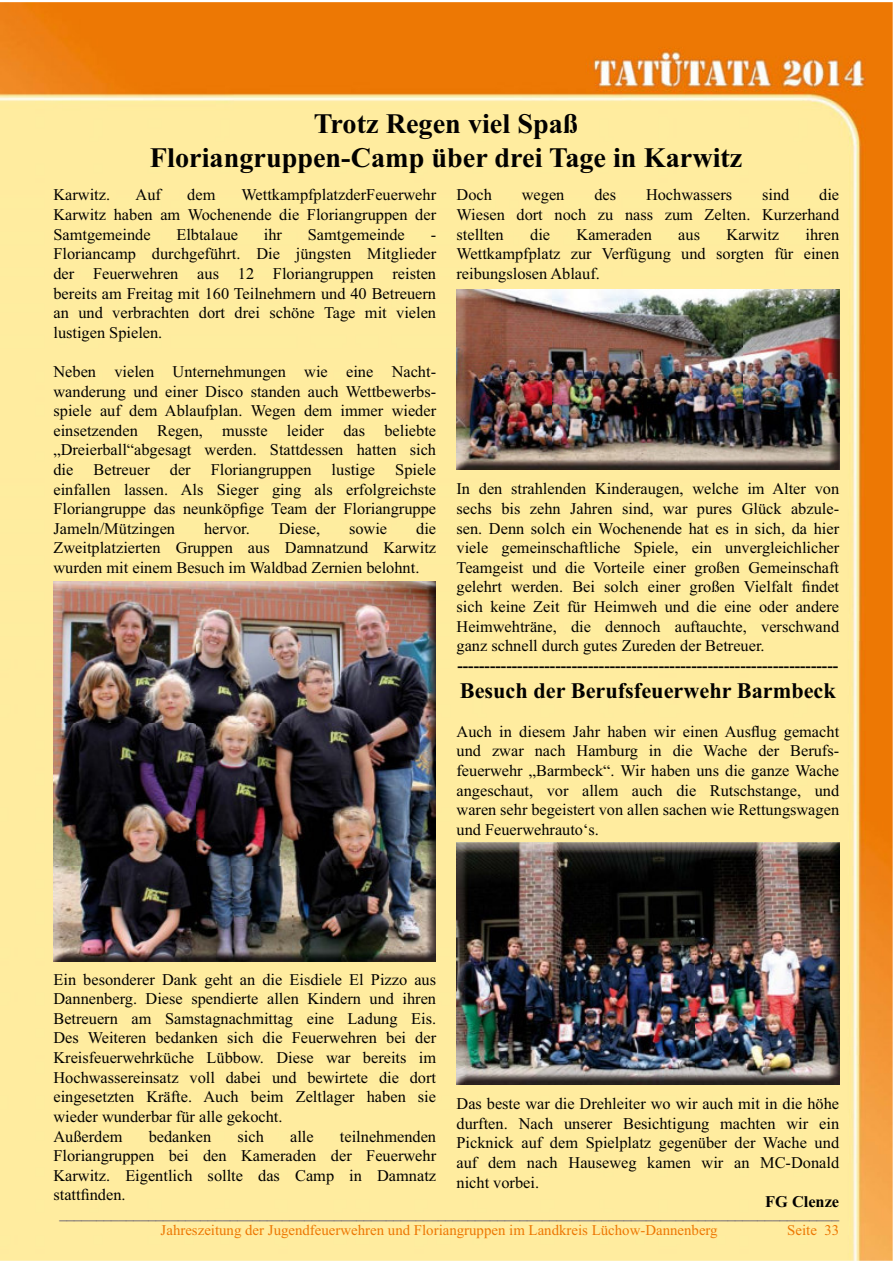
<style>
.page{position:relative;width:893px;height:1263px;background:#fff}
.page>*{position:absolute;margin:0;border:0;box-sizing:border-box;transform-origin:0 0}
.t1{font:700 28.2px/33.9px "Times New Roman";color:#020100;text-align:center}
.t2{font:700 22.35px "Times New Roman";color:#020100}
.t3{font:16.35px/19.6px "Times New Roman";color:#020100;text-align:justify}
.t4{font:700 16.35px "Times New Roman";color:#020100}
.t5{font:14.85px "Times New Roman";color:#28275e}
.t6{font:14.85px "Times New Roman";color:#ed7703}
</style>
<div class="page">
<img style="left:0;top:2px;width:893px;height:1259px">
<img style="left:457px;top:843px;width:382px;height:241px">
<img style="left:457px;top:290px;width:382px;height:179px">
<img style="left:53px;top:581px;width:383px;height:381px">
<h1 class="t1" style="left:150px;top:110px;width:594px">Trotz Regen viel Spaß<br>Floriangruppen-Camp über drei Tage in Karwitz</h1>
<p class="t3" style="left:53px;top:186px;width:58px">Karwitz.</p>
<p class="t3" style="left:136px;top:186px;width:27px">Auf</p>
<p class="t3" style="left:187px;top:186px;width:30px">dem</p>
<p class="t3" style="left:53px;top:186px;width:384px;text-indent:188px">WettkampfplatzderFeuerwehr Karwitz haben am Wochenende die Floriangruppen der Samtgemeinde</p>
<p class="t3" style="left:176px;top:225px;width:63px">Elbtalaue</p>
<p class="t3" style="left:264px;top:225px;width:20px">ihr</p>
<p class="t3" style="left:308px;top:225px;width:99px">Samtgemeinde</p>
<p class="t3" style="left:53px;top:225px;width:384px;text-indent:377px">- Floriancamp durchgeführt. Die jüngsten Mitglieder der Feuerwehren aus 12 Floriangruppen reisten bereits am Freitag mit 160 Teilnehmern und 40 Betreuern an und verbrachten dort drei schöne Tage mit vielen lustigen Spielen.</p>
<p class="t3" style="left:53px;top:362px;width:384px">Neben vielen Unternehmungen wie eine Nacht&shy;wanderung und einer Disco standen auch Wettbewerbs&shy;spiele auf dem Ablaufplan. Wegen dem immer wieder einsetzenden Regen, musste leider das beliebte „Dreierball“abgesagt werden. Stattdessen hatten sich die Betreuer der Floriangruppen lustige Spiele einfallen lassen. Als Sieger ging als erfolgreichste Floriangruppe das neunköpfige Team der Floriangruppe Jameln/Mützingen</p>
<p class="t3" style="left:53px;top:519px;width:384px;text-indent:363px">die Zweitplatzierten Gruppen aus Damnatzund Karwitz wurden mit einem Besuch im Waldbad Zernien belohnt.</p>
<p class="t3" style="left:204px;top:519px;width:47px">hervor.</p>
<p class="t3" style="left:279px;top:519px;width:43px">Diese,</p>
<p class="t3" style="left:349px;top:519px;width:40px">sowie</p>
<p class="t3" style="left:456px;top:185px;width:384px;text-indent:363px">die Wiesen dort noch zu nass zum Zelten. Kurzerhand stellten</p>
<p class="t3" style="left:456px;top:185px;width:37px">Doch</p>
<p class="t3" style="left:522px;top:185px;width:44px">wegen</p>
<p class="t3" style="left:594px;top:185px;width:23px">des</p>
<p class="t3" style="left:646px;top:185px;width:88px">Hochwassers</p>
<p class="t3" style="left:762px;top:185px;width:29px">sind</p>
<p class="t3" style="left:456px;top:225px;width:384px;text-indent:349px">ihren Wettkampfplatz zur Verfügung und sorgten für einen reibungslosen Ablauf.</p>
<p class="t3" style="left:530px;top:225px;width:21px">die</p>
<p class="t3" style="left:576px;top:225px;width:77px">Kameraden</p>
<p class="t3" style="left:678px;top:225px;width:23px">aus</p>
<p class="t3" style="left:726px;top:225px;width:54px">Karwitz</p>
<p class="t3" style="left:456px;top:480px;width:384px">In den strahlenden Kinderaugen, welche im Alter von sechs bis zehn Jahren sind, war pures Glück abzule&shy;sen. Denn solch ein Wochenende hat es in sich, da hier viele gemeinschaftliche Spiele, ein unvergleichlicher Teamgeist und die Vorteile einer großen Gemeinschaft gelehrt werden. Bei solch einer großen Vielfalt findet sich keine Zeit für Heimweh und die eine oder andere Heimwehträne, die dennoch auftauchte, verschwand ganz schnell durch gutes Zureden der Betreuer.</p>
<p class="t4" style="left:457px;top:660px;width:382px">----------------------------------------------------------------------</p>
<h2 class="t2" style="left:460px;top:682px;width:378px">Besuch der Berufsfeuerwehr Barmbeck</h2>
<p class="t3" style="left:456px;top:722px;width:384px">Auch in diesem Jahr haben wir einen Ausflug gemacht und zwar nach Hamburg in die Wache der Berufs&shy;feuerwehr „Barmbeck“. Wir haben uns die ganze Wache angeschaut, vor allem auch die Rutschstange, und waren sehr begeistert von allen sachen wie Rettungswagen und Feuerwehrauto‘s.</p>
<p class="t3" style="left:53px;top:970px;width:384px;text-align:left">Ein besonderer Dank geht an die Eisdiele El Pizzo aus Dannenberg. Diese spendierte allen Kindern und ihren Betreuern am Samstagnachmittag eine Ladung Eis.<br>Des Weiteren bedanken sich die Feuerwehren bei der Kreisfeuerwehrküche Lübbow. Diese war bereits im Hochwassereinsatz voll dabei und bewirtete die dort eingesetzten Kräfte. Auch beim Zeltlager haben sie wieder wunderbar für alle gekocht.<br>Außerdem</p>
<p class="t3" style="left:53px;top:1127px;width:384px;text-indent:286px">teilnehmenden Floriangruppen bei den Kameraden der Feuerwehr Karwitz. Eigentlich sollte das Camp in Damnatz stattfinden.</p>
<p class="t3" style="left:149px;top:1127px;width:64px">bedanken</p>
<p class="t3" style="left:238px;top:1127px;width:28px">sich</p>
<p class="t3" style="left:290px;top:1127px;width:25px">alle</p>
<p class="t3" style="left:456px;top:1094px;width:384px">Das beste war die Drehleiter wo wir auch mit in die höhe durften. Nach unserer Besichtigung machten wir ein Picknick auf dem Spielplatz gegenüber der Wache und auf dem nach Hauseweg kamen wir an MC-Donald nicht vorbei.</p>
<p class="t4" style="left:765px;top:1196px;width:75px">FG Clenze</p>
<p class="t5" style="left:59px;top:1205px;width:781px">_________________________________________________________________________________________________________</p>
<p class="t6" style="left:161px;top:1223px;width:558px">Jahreszeitung der Jugendfeuerwehren und Floriangruppen im Landkreis Lüchow-Dannenberg</p>
<p class="t6" style="left:787px;top:1223px;width:53px">Seite 33</p>
</div>
